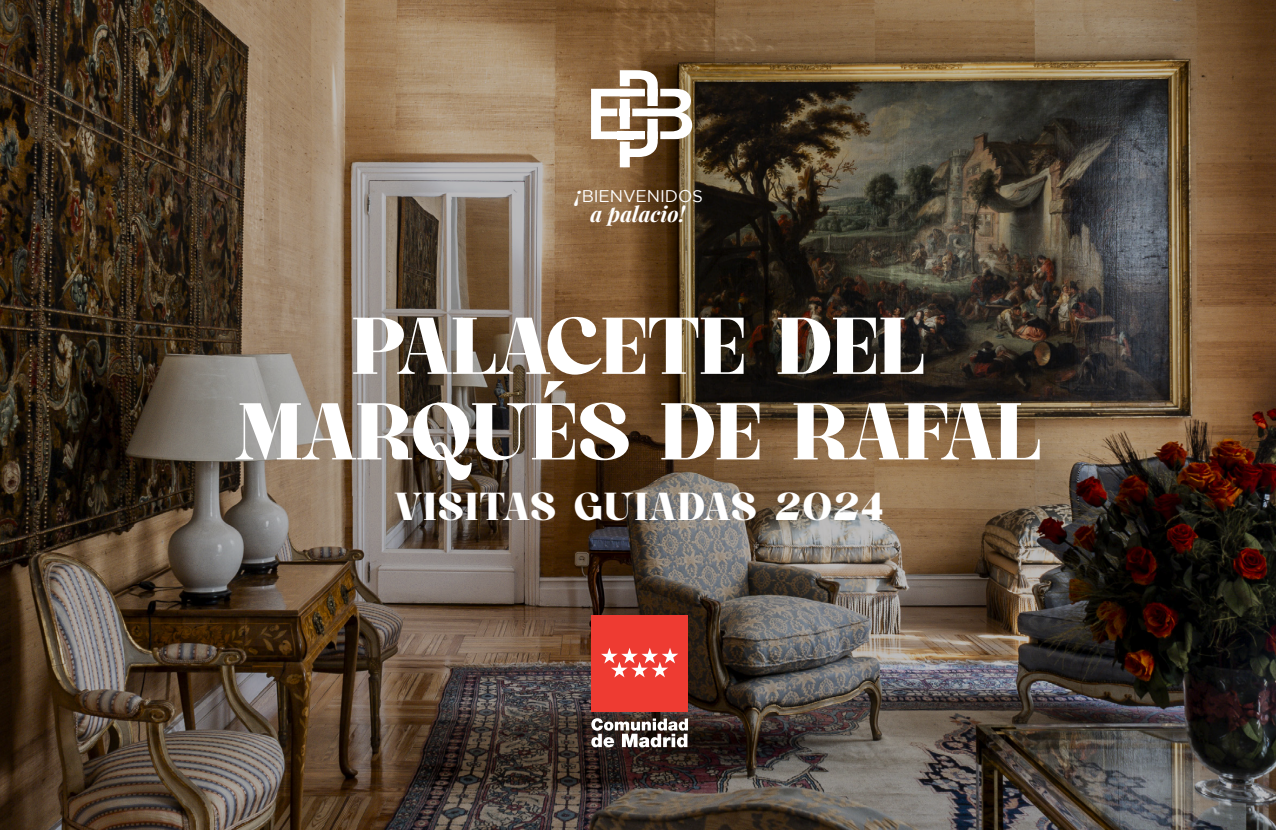
<style>
.page{position:relative;width:1276px;height:830px;background:#fff}
.page>*{position:absolute;margin:0;border:0;box-sizing:border-box;transform-origin:0 0}
.t1{font:78.75px/85.5px "Finestly Natural";color:#fff;text-align:center}
.t2{font:38.25px "Finestly Natural";letter-spacing:.04em;color:#fff}
.t3{font:italic 700 21.38px "Playfair Display";color:#fff}
.t4{font:16.88px "Gotham";letter-spacing:-.005em;color:#fff}
.s1{font-family:"Playfair Display";font-weight:700;font-style:italic;font-size:21.38px}
</style>
<div class="page">
<img style="left:0;top:0;width:1276px;height:829px">
<svg style="left:591px;top:70px;width:101px;height:97px"></svg>
<div style="left:591px;top:614px;width:97px;height:97px;background:#ee3b32"></div>
<svg style="left:601px;top:648px;width:77px;height:29px"></svg>
<svg style="left:591px;top:717px;width:97px;height:30px"></svg>
<p class="t4" style="left:575px;top:187px;width:129px"><span class="s1">¡</span>BIENVENIDOS</p>
<p class="t3" style="left:590px;top:199px;width:96px">a palacio!</p>
<p class="t1" style="left:235px;top:307px;width:806px">PALACETE DEL<br>MARQUÉS DE RAFAL</p>
<p class="t2" style="left:395px;top:481px;width:490px">VISITAS GUIADAS 2024</p>
</div>
